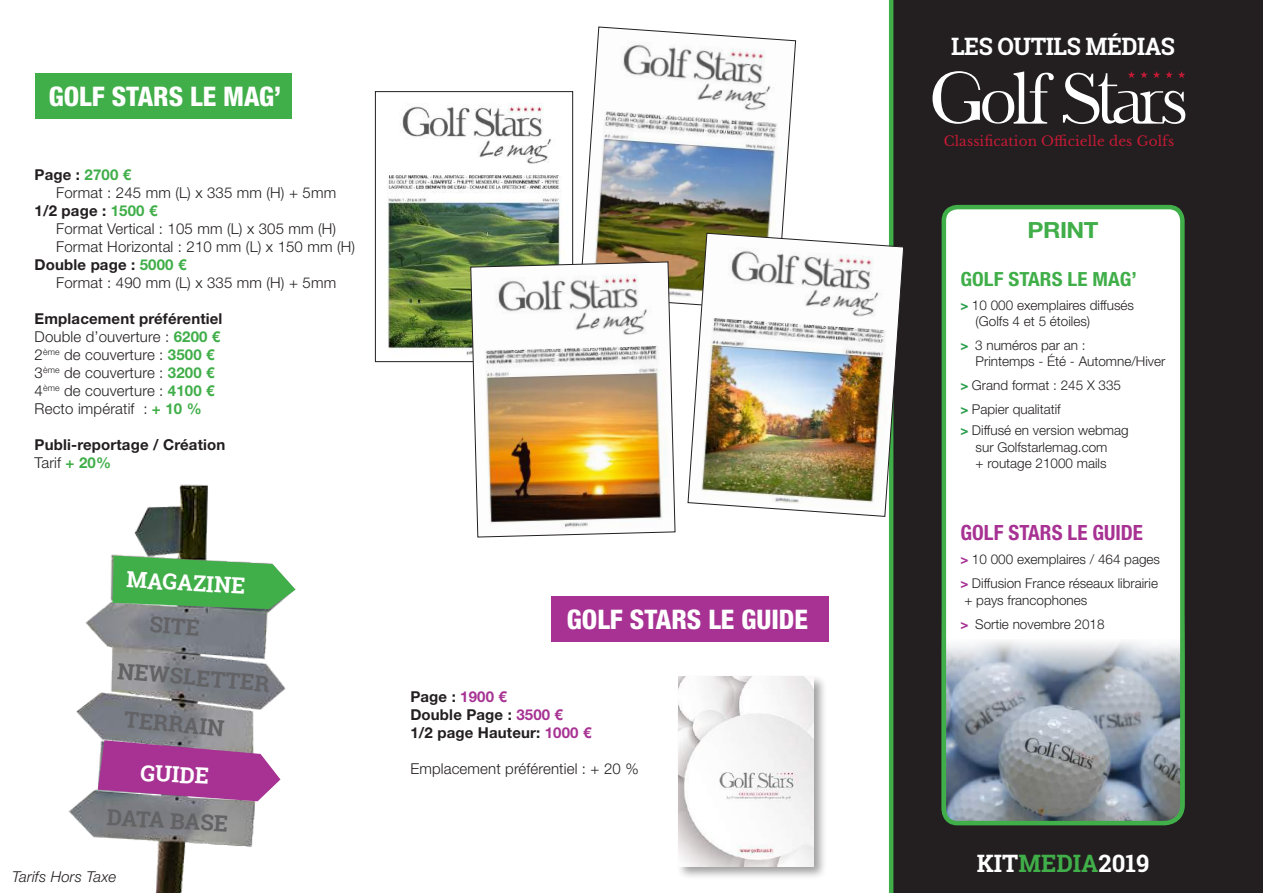
<style>
.page{position:relative;width:1263px;height:893px;background:#fff}
.page>*{position:absolute;margin:0;border:0;box-sizing:border-box;transform-origin:0 0}
.t1{font:800 condensed 27px "Helvetica Neue LT Std";color:#fff}
.t2{font:700 24px "Roboto Slab";letter-spacing:-.02em;color:#fff}
.t3{font:700 24px "Roboto Slab";color:#fff}
.t4{font:700 22.35px "Helvetica Neue LT Std";letter-spacing:-.02em;color:#40ae49;scale:1.08 1}
.t5{font:700 22.2px "Roboto Slab";color:#636366}
.t6{font:700 22.2px "Roboto Slab";color:#fff}
.t7{font:700 condensed 21px "Helvetica Neue LT Std";color:#a73293}
.t8{font:700 condensed 19.5px "Helvetica Neue LT Std";color:#40ae49;scale:1.08 1}
.t9{font:300 15px/18px "Helvetica Neue LT Std";letter-spacing:.01em;color:#231f20}
.t10{font:700 15px/18px "Helvetica Neue LT Std";letter-spacing:.01em;color:#231f20}
.t11{font:italic 300 15px "Helvetica Neue LT Std";letter-spacing:.01em;color:#231f20}
.t12{font:13.65px "Libre Baskerville";letter-spacing:.01em;color:#c51a35}
.t13{font:300 13.5px/16.2px "Helvetica Neue LT Std";color:#231f20}
.s1{color:#40ae49}
.s2{font-weight:700}
.s3{font-weight:700;color:#40ae49}
.s4{font-weight:300}
.s5{font-weight:700;font-stretch:condensed;color:#2a9e4e}
.s6{font-weight:700;font-stretch:condensed;color:#a73293}
.s7{color:#a73293}
</style>
<div class="page">
<div style="left:890px;top:0;width:373px;height:893px;background:#231f20"></div>
<div style="left:551px;top:596px;width:277px;height:46px;background:#a73293"></div>
<div style="left:35px;top:73px;width:256px;height:46px;background:#40ae49"></div>
<img style="left:68px;top:484px;width:228px;height:409px">
<svg style="left:98px;top:740px;width:182px;height:61px;background:#a9539b"></svg>
<svg style="left:941px;top:204px;width:244px;height:622px;background:#d7dfdd"></svg>
<svg style="left:112px;top:556px;width:183px;height:53px;background:#5bb362"></svg>
<hr style="left:889px;top:0;width:4px;height:893px;background:#40ae49">
<img style="left:387px;top:103px;width:174px;height:253px">
<div style="left:375px;top:91px;width:198px;height:271px;border:1px solid #231f20"></div>
<img style="left:582px;top:27px;width:214px;height:278px">
<img style="left:470px;top:261px;width:205px;height:276px">
<img style="left:687px;top:233px;width:217px;height:284px">
<div style="left:676px;top:674px;width:152px;height:207px;background:#231f20;opacity:.43"></div>
<img style="left:678px;top:676px;width:135px;height:190px">
<svg style="left:932px;top:71px;width:122px;height:53px"></svg>
<svg style="left:1063px;top:71px;width:122px;height:53px"></svg>
<h1 class="t1" style="left:49px;top:80px;width:234px">GOLF STARS LE MAG’</h1>
<p class="t10" style="left:35px;top:165px;width:98px">Page : <span class="s1">2700 €</span></p>
<p class="t9" style="left:56px;top:183px;width:281px">Format : 245 mm (L) x 335 mm (H) + 5mm</p>
<p class="t10" style="left:35px;top:201px;width:124px">1/2 page : <span class="s1">1500 €</span></p>
<p class="t9" style="left:56px;top:219px;width:281px">Format Vertical : 105 mm (L) x 305 mm (H)</p>
<p class="t9" style="left:56px;top:237px;width:300px">Format Horizontal : 210 mm (L) x 150 mm (H)</p>
<p class="t10" style="left:35px;top:255px;width:153px">Double page : <span class="s1">5000 €</span></p>
<p class="t9" style="left:56px;top:273px;width:281px">Format : 490 mm (L) x 335 mm (H) + 5mm</p>
<p class="t9" style="left:35px;top:309px;width:189px"><span class="s2">Emplacement préférentiel<br></span>Double d’ouverture : <span class="s3">6200 €<br></span>2<sup>ème</sup> de couverture : <span class="s3">3500 €<br></span>3<sup>ème</sup> de couverture : <span class="s3">3200 €<br></span>4<sup>ème</sup> de couverture : <span class="s3">4100 €<br></span>Recto impératif : <span class="s3">+ 10 %</span></p>
<p class="t10" style="left:35px;top:435px;width:192px">Publi-reportage / Création<br><span class="s4">Tarif</span> <span class="s1">+ 20%</span></p>
<h2 class="t2" style="left:951px;top:30px;width:225px">LES OUTILS MÉDIAS</h2>
<p class="t12" style="left:944px;top:133px;width:232px">Classification Officielle des Golfs</p>
<h3 class="t4" style="left:1028px;top:216px;width:67px">PRINT</h3>
<h3 class="t8" style="left:961px;top:267px;width:165px">GOLF STARS LE MAG’</h3>
<p class="t13" style="left:976px;top:297px;width:160px;text-indent:-15px"><span class="s5">&gt;</span> 10 000 exemplaires diffusés (Golfs 4 et 5 étoiles)</p>
<p class="t13" style="left:976px;top:337px;width:191px;text-indent:-15px"><span class="s5">&gt;</span> 3 numéros par an :<br>Printemps - Été - Automne/Hiver</p>
<p class="t13" style="left:961px;top:373px;width:162px;line-height:24px"><span class="s5">&gt;</span> Grand format : 245 X 335 <span class="s5">&gt;</span> Papier qualitatif</p>
<p class="t13" style="left:961px;top:422px;width:169px;text-align:center"><span class="s5">&gt;</span> Diffusé en version webmag sur Golfstarlemag.com<br>+ routage 21000 mails</p>
<h3 class="t7" style="left:961px;top:520px;width:184px">GOLF STARS LE GUIDE</h3>
<p class="t13" style="left:961px;top:547px;width:201px;line-height:24px"><span class="s6">&gt;</span> 10 000 exemplaires / 464 pages <span class="s6">&gt;</span> Diffusion France réseaux librairie</p>
<p class="t13" style="left:964px;top:591px;width:124px">+ pays francophones</p>
<h3 class="t6" style="left:127px;top:564px;width:120px;rotate:3deg">MAGAZINE</h3>
<h1 class="t1" style="left:567px;top:602px;width:243px">GOLF STARS LE GUIDE</h1>
<h3 class="t5" style="left:151px;top:609px;width:52px;rotate:4deg">SITE</h3>
<p class="t13" style="left:961px;top:615px;width:145px"><span class="s6">&gt;</span> Sortie novembre 2018</p>
<h3 class="t5" style="left:119px;top:655px;width:154px;rotate:5deg">NEWSLETTER</h3>
<h3 class="t5" style="left:126px;top:704px;width:102px;rotate:5deg">TERRAIN</h3>
<h3 class="t6" style="left:141px;top:757px;width:70px;rotate:3deg">GUIDE</h3>
<h3 class="t5" style="left:108px;top:802px;width:123px;rotate:3deg">DATA BASE</h3>
<p class="t11" style="left:12px;top:868px;width:106px">Tarifs Hors Taxe</p>
<p class="t10" style="left:410px;top:687px;width:183px">Page : <span class="s7">1900 €<br></span>Double Page : <span class="s7">3500 €<br></span>1/2 page Hauteur: <span class="s7">1000 €</span></p>
<p class="t9" style="left:410px;top:759px;width:230px">Emplacement préférentiel : + 20 %</p>
<h2 class="t3" style="left:977px;top:847px;width:174px">KIT<span class="s1">MEDIA</span>2019</h2>
</div>
